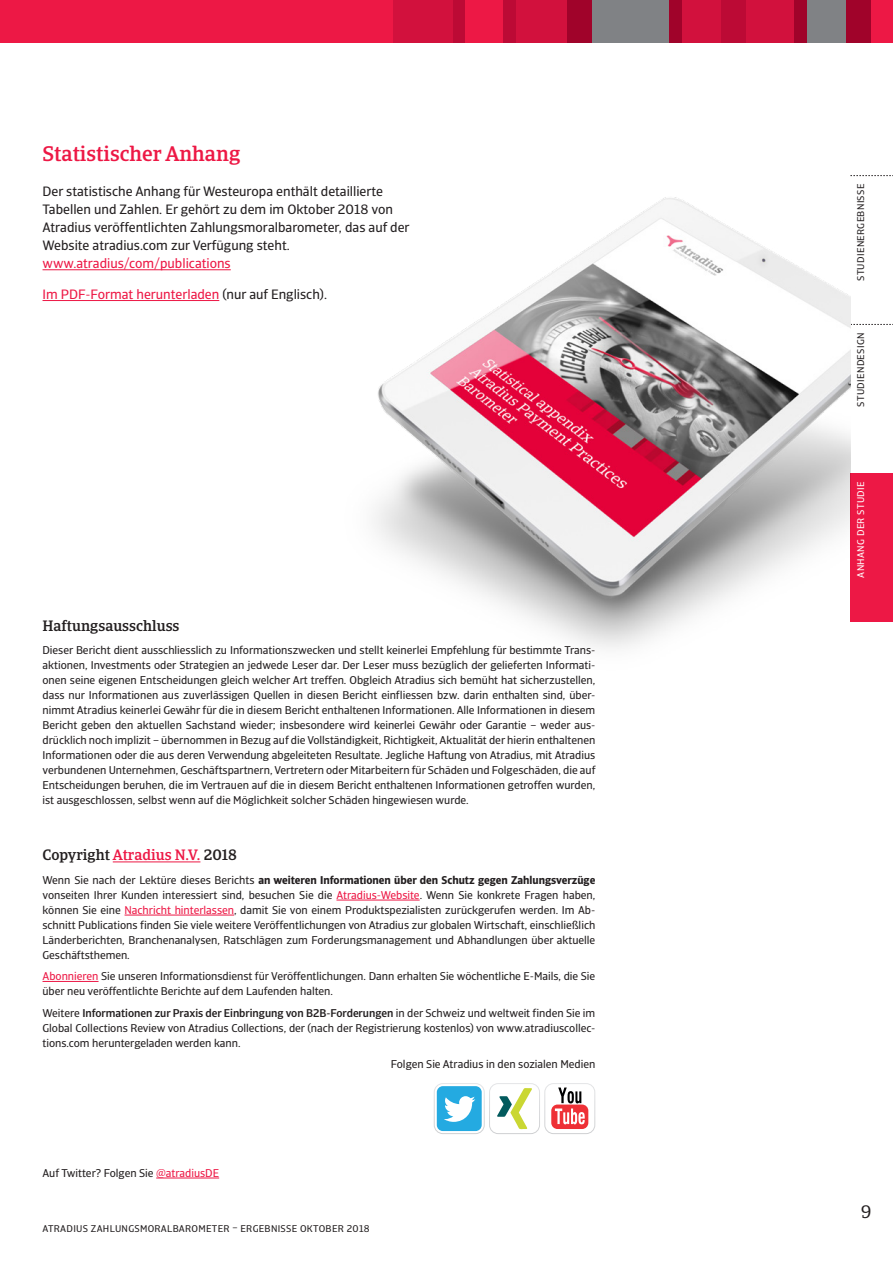
<style>
.page{position:relative;width:893px;height:1263px;background:#fff}
.page>*{position:absolute;margin:0;border:0;box-sizing:border-box;transform-origin:0 0}
.neo_headline{font:500 21px "Catalana";color:#ed1845}
.t1{font:18px "Catalana";color:#231f20}
.body{font:500 15px "Catalana";color:#231f20}
.text_tableofcontent{font:500 15px "Catalana";color:#231f20}
.body-2{font:13.5px/18px "Catalana Sans";color:#231f20}
.body-3{font:13.5px "Catalana Sans";color:#ed1845}
.disclaimer{font:11.25px/15px "Catalana Sans";color:#231f20;text-align:justify}
.t2{font:9.75px "Catalana Sans";letter-spacing:.03em;color:#231f20}
.t3{font:9.75px "Catalana Sans";letter-spacing:.03em;color:#fff}
.s1{color:#ed1845}
.s2{color:#231f20}
.s3{font-weight:700}
.s4{font-weight:500}
</style>
<div class="page">
<div style="left:0;top:0;width:893px;height:43px;background:#ed1845"></div>
<div style="left:452px;top:0;width:13px;height:43px;background:#bc0a35"></div>
<div style="left:393px;top:0;width:59px;height:43px;background:#d2113d"></div>
<div style="left:516px;top:0;width:51px;height:43px;background:#d2113d"></div>
<div style="left:746px;top:0;width:49px;height:43px;background:#d2113d"></div>
<div style="left:567px;top:0;width:26px;height:43px;background:#a0032a"></div>
<div style="left:720px;top:0;width:26px;height:43px;background:#bc0a35"></div>
<div style="left:846px;top:0;width:25px;height:43px;background:#a0032a"></div>
<div style="left:503px;top:0;width:13px;height:43px;background:#bc0a35"></div>
<div style="left:593px;top:0;width:76px;height:43px;background:#808285"></div>
<div style="left:669px;top:0;width:13px;height:43px;background:#a0032a"></div>
<div style="left:682px;top:0;width:38px;height:43px;background:#d2113d"></div>
<div style="left:807px;top:0;width:39px;height:43px;background:#808285"></div>
<div style="left:795px;top:0;width:12px;height:43px;background:#a0032a"></div>
<div style="left:850px;top:473px;width:43px;height:149px;background:#ed1845"></div>
<svg style="left:850px;top:175px;width:43px;height:1px"></svg>
<svg style="left:850px;top:324px;width:43px;height:1px"></svg>
<img style="left:374px;top:197px;width:476px;height:452px">
<hr style="left:113px;top:861px;width:87px;height:1px;background:#ed1845">
<hr style="left:336px;top:900px;width:84px;height:1px;background:#ed1845">
<hr style="left:125px;top:915px;width:109px;height:1px;background:#ed1845">
<hr style="left:43px;top:981px;width:56px;height:1px;background:#ed1845">
<hr style="left:156px;top:1178px;width:63px;height:1px;background:#ed1845">
<svg style="left:434px;top:1083px;width:161px;height:51px"></svg>
<hr style="left:43px;top:269px;width:188px;height:1px;background:#ed1845">
<hr style="left:43px;top:300px;width:176px;height:1px;background:#ed1845">
<p class="neo_headline" style="left:43px;top:141px;width:199px">Statistischer Anhang</p>
<p class="body-2" style="left:43px;top:183px;width:369px">Der statistische Anhang für Westeuropa enthält detaillierte Tabellen und Zahlen. Er gehört zu dem im Oktober 2018 von Atradius veröffentlichten Zahlungsmoralbarometer, das auf der Website atradius.com zur Verfügung steht. <span class="s1">www.atradius/com/publications</span></p>
<p class="body-3" style="left:43px;top:286px;width:286px">Im PDF-Format herunterladen <span class="s2">(nur auf Englisch).</span></p>
<p class="text_tableofcontent" style="left:43px;top:616px;width:138px">Haftungsausschluss</p>
<p class="disclaimer" style="left:43px;top:643px;width:554px">Dieser Bericht dient ausschliesslich zu Informationszwecken und stellt keinerlei Empfehlung für bestimmte Trans&shy;aktionen, Investments oder Strategien an jedwede Leser dar. Der Leser muss bezüglich der gelieferten Informati&shy;onen seine eigenen Entscheidungen gleich welcher Art treffen. Obgleich Atradius sich bemüht hat sicherzustellen, dass nur Informationen aus zuverlässigen Quellen in diesen Bericht einfliessen bzw. darin enthalten sind, über&shy;nimmt Atradius keinerlei Gewähr für die in diesem Bericht enthaltenen Informationen. Alle Informationen in diesem Bericht geben den aktuellen Sachstand wieder; insbesondere wird keinerlei Gewähr oder Garantie – weder aus&shy;drücklich noch implizit – übernommen in Bezug auf die Vollständigkeit, Richtigkeit, Aktualität der hierin enthaltenen Informationen oder die aus deren Verwendung abgeleiteten Resultate. Jegliche Haftung von Atradius, mit Atradius verbundenen Unternehmen, Geschäftspartnern, Vertretern oder Mitarbeitern für Schäden und Folgeschäden, die auf Entscheidungen beruhen, die im Vertrauen auf die in diesem Bericht enthaltenen Informationen getroffen wurden, ist ausgeschlossen, selbst wenn auf die Möglichkeit solcher Schäden hingewiesen wurde.</p>
<p class="body" style="left:43px;top:846px;width:196px">Copyright <span class="s1">Atradius N.V.</span> 2018</p>
<p class="disclaimer" style="left:43px;top:873px;width:554px">Wenn Sie nach der Lektüre dieses Berichts <span class="s3">an weiteren Informationen über den Schutz gegen Zahlungsverzüge </span>vonseiten Ihrer Kunden interessiert sind, besuchen Sie die <span class="s1">Atradius-Website</span>. Wenn Sie konkrete Fragen haben, können Sie eine <span class="s1">Nachricht hinterlassen</span>, damit Sie von einem Produktspezialisten zurückgerufen werden. Im Ab&shy;schnitt Publications finden Sie viele weitere Veröffentlichungen von Atradius zur globalen Wirtschaft, einschließlich Länderberichten, Branchenanalysen, Ratschlägen zum Forderungsmanagement und Abhandlungen über aktuelle Geschäftsthemen.</p>
<p class="disclaimer" style="left:43px;top:969px;width:554px"><span class="s1">Abonnieren</span> Sie unseren Informationsdienst für Veröffentlichungen. Dann erhalten Sie wöchentliche E-Mails, die Sie über neu veröffentlichte Berichte auf dem Laufenden halten.</p>
<p class="disclaimer" style="left:43px;top:1005px;width:554px">Weitere <span class="s4">Informationen zur Praxis der Einbringung von B2B-Forderungen</span> in der Schweiz und weltweit finden Sie im Global Collections Review von Atradius Collections, der (nach der Registrierung kostenlos) von www.atradiuscollec&shy;tions.com heruntergeladen werden kann.</p>
<p class="disclaimer" style="left:391px;top:1057px;width:206px">Folgen Sie Atradius in den sozialen Medien</p>
<p class="disclaimer" style="left:43px;top:1165px;width:178px">Auf Twitter? Folgen Sie <span class="s1">@atradiusDE</span></p>
<p class="t2" style="left:43px;top:1223px;width:329px">ATRADIUS ZAHLUNGSMORALBAROMETER – ERGEBNISSE OKTOBER 2018</p>
<p class="t2" style="left:855px;top:281px;width:98px;rotate:-90deg">STUDIENERGEBNISSE</p>
<p class="t2" style="left:855px;top:407px;width:75px;rotate:-90deg">STUDIENDESIGN</p>
<p class="t3" style="left:855px;top:578px;width:98px;rotate:-90deg">ANHANG DER STUDIE</p>
<h2 class="t1" style="left:861px;top:1201px;width:12px">9</h2>
</div>
